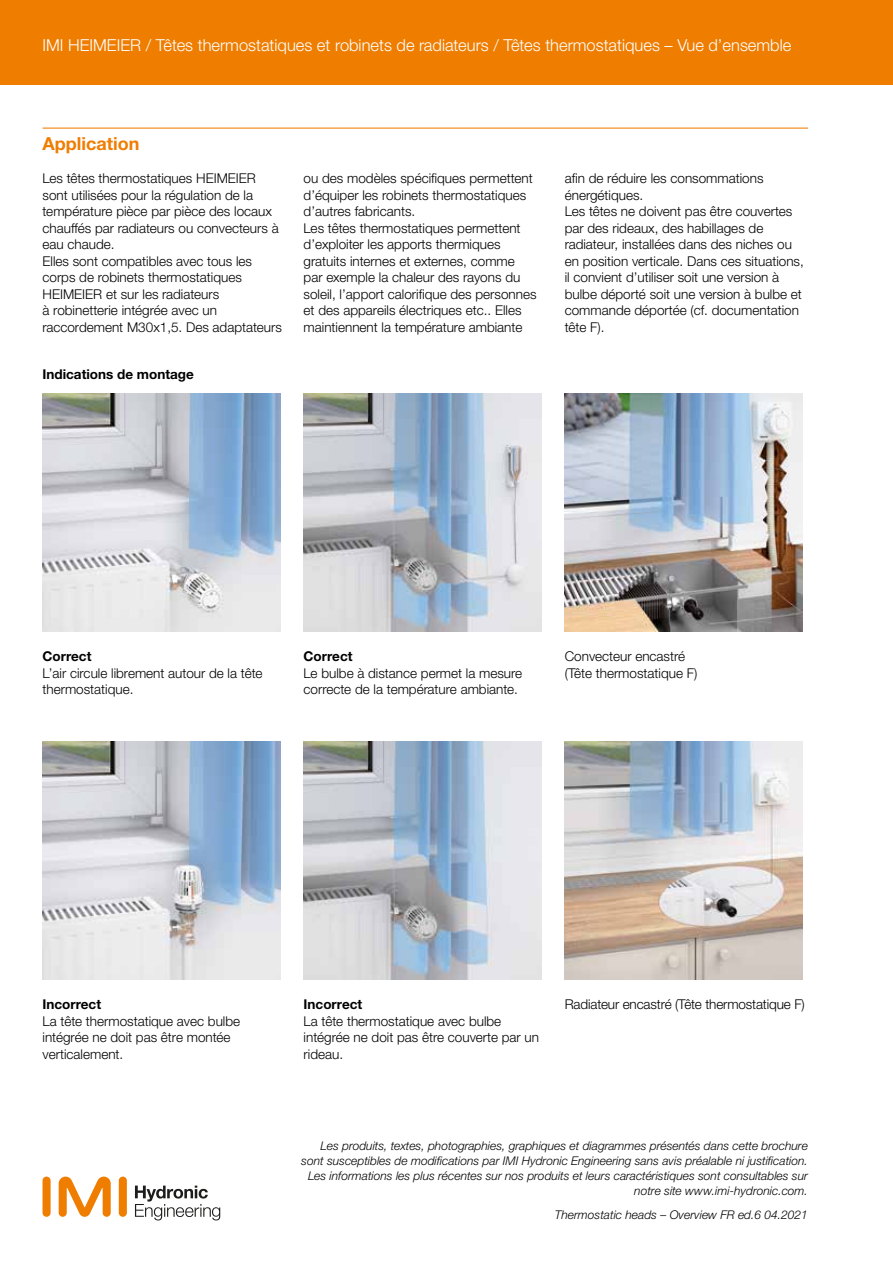
<style>
.page{position:relative;width:893px;height:1263px;background:#fff}
.page>*{position:absolute;margin:0;border:0;box-sizing:border-box;transform-origin:0 0}
.t1{font:700 18px "Helvetica Neue LTW1 G";color:#ef7d00}
.t2{font:300 16.5px "Helvetica Neue LTW1 G";color:#fff}
.t3{font:300 13.5px/16.5px "Helvetica Neue LTW1 G";color:#000}
.t4{font:700 13.5px "Helvetica Neue LTW1 G";color:#000}
.t5{font:italic 300 12px/15px "Helvetica Neue LTW1 G";color:#000;text-align:right}
</style>
<div class="page">
<div style="left:119px;top:1176px;width:8px;height:41px;background:#ef7d00;border-radius:4px"></div>
<div style="left:43px;top:1176px;width:8px;height:41px;background:#ef7d00;border-radius:4px"></div>
<svg style="left:59px;top:1176px;width:52px;height:41px"></svg>
<svg style="left:135px;top:1185px;width:85px;height:35px"></svg>
<div style="left:0;top:0;width:893px;height:85px;background:#ef7d00"></div>
<hr style="left:43px;top:128px;width:765px;height:1px;background:#ef7d00">
<img style="left:43px;top:393px;width:238px;height:238px">
<img style="left:43px;top:741px;width:238px;height:238px">
<img style="left:304px;top:393px;width:238px;height:238px">
<img style="left:304px;top:741px;width:238px;height:238px">
<img style="left:565px;top:393px;width:238px;height:238px">
<img style="left:565px;top:741px;width:238px;height:238px">
<p class="t2" style="left:43px;top:35px;width:750px">IMI HEIMEIER / Têtes thermostatiques et robinets de radiateurs / Têtes thermostatiques – Vue d’ensemble</p>
<h1 class="t1" style="left:43px;top:132px;width:98px">Application</h1>
<p class="t3" style="left:43px;top:170px;width:241px">Les têtes thermostatiques HEIMEIER sont utilisées pour la régulation de la température pièce par pièce des locaux chauffés par radiateurs ou convecteurs à eau chaude.<br>Elles sont compatibles avec tous les corps de robinets thermostatiques HEIMEIER et sur les radiateurs<br>à robinetterie intégrée avec un raccordement M30x1,5. Des adaptateurs</p>
<p class="t3" style="left:304px;top:170px;width:234px">ou des modèles spécifiques permettent d’équiper les robinets thermostatiques d’autres fabricants.<br>Les têtes thermostatiques permettent d’exploiter les apports thermiques gratuits internes et externes, comme par exemple la chaleur des rayons du soleil, l’apport calorifique des personnes et des appareils électriques etc.. Elles maintiennent la température ambiante</p>
<p class="t3" style="left:565px;top:170px;width:241px">afin de réduire les consommations énergétiques.<br>Les têtes ne doivent pas être couvertes par des rideaux, des habillages de radiateur, installées dans des niches ou en position verticale. Dans ces situations, il convient d’utiliser soit une version à bulbe déporté soit une version à bulbe et commande déportée (cf. documentation tête F).</p>
<p class="t4" style="left:43px;top:366px;width:153px">Indications de montage</p>
<p class="t4" style="left:43px;top:648px;width:50px">Correct</p>
<p class="t3" style="left:43px;top:665px;width:221px">L’air circule librement autour de la tête thermostatique.</p>
<p class="t4" style="left:304px;top:648px;width:50px">Correct</p>
<p class="t3" style="left:304px;top:665px;width:220px">Le bulbe à distance permet la mesure correcte de la température ambiante.</p>
<p class="t3" style="left:565px;top:648px;width:134px">Convecteur encastré (Tête thermostatique F)</p>
<p class="t4" style="left:43px;top:996px;width:60px">Incorrect</p>
<p class="t3" style="left:43px;top:1013px;width:199px">La tête thermostatique avec bulbe intégrée ne doit pas être montée verticalement.</p>
<p class="t4" style="left:304px;top:996px;width:60px">Incorrect</p>
<p class="t3" style="left:304px;top:1013px;width:237px">La tête thermostatique avec bulbe intégrée ne doit pas être couverte par un rideau.</p>
<p class="t3" style="left:565px;top:996px;width:241px">Radiateur encastré (Tête thermostatique F)</p>
<p class="t5" style="left:301px;top:1138px;width:508px">Les produits, textes, photographies, graphiques et diagrammes présentés dans cette brochure sont susceptibles de modifications par IMI Hydronic Engineering sans avis préalable ni justification.<br>Les informations les plus récentes sur nos produits et leurs caractéristiques sont consultables sur notre site www.imi-hydronic.com.</p>
<p class="t5" style="left:555px;top:1207px;width:255px">Thermostatic heads – Overview FR ed.6 04.2021</p>
</div>
